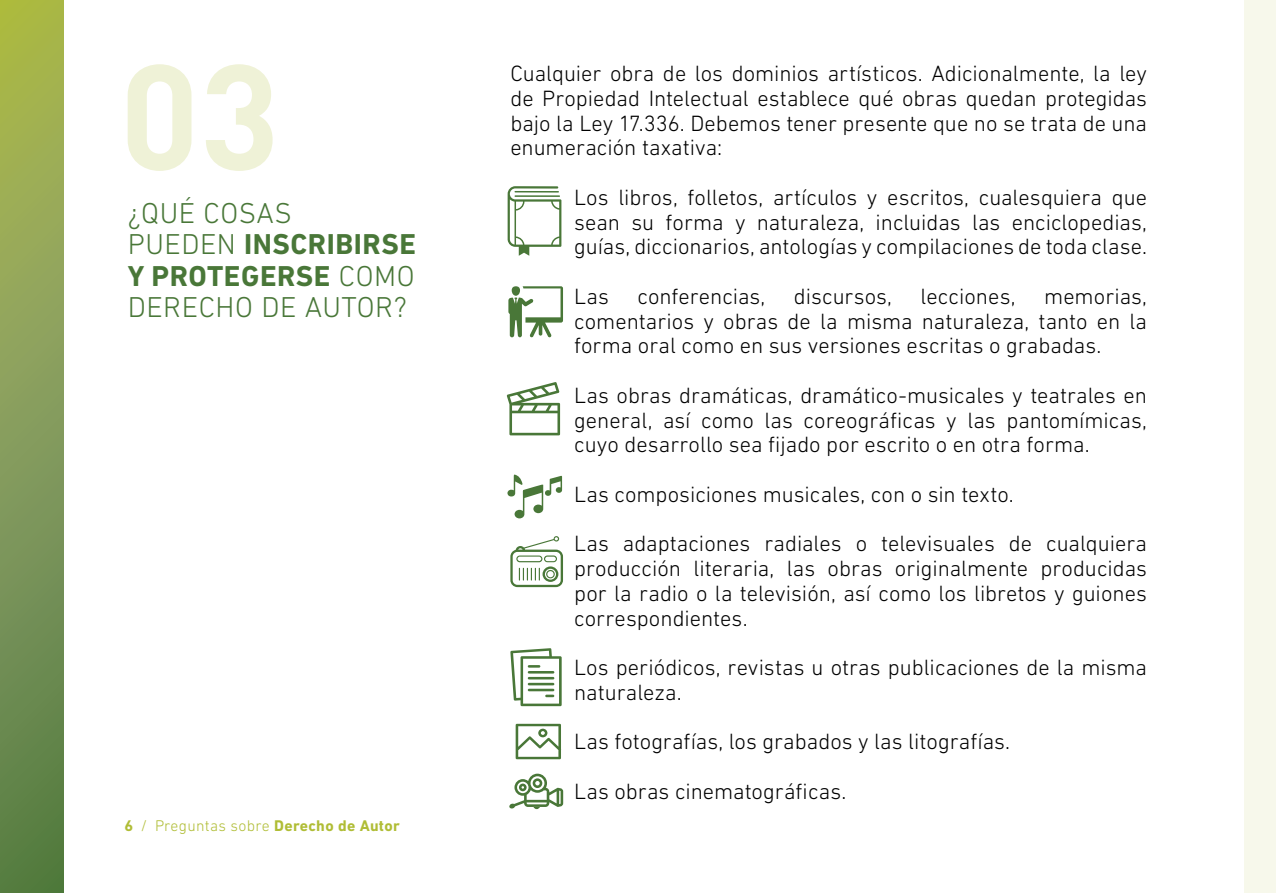
<style>
.page{position:relative;width:1276px;height:893px;background:#fff}
.page>*{position:absolute;margin:0;border:0;box-sizing:border-box;transform-origin:0 0}
.t1{font:300 29.25px/31.5px "DIN Next LT Pro";letter-spacing:.02em;color:#497738}
.t2{font:300 22.5px/24.8px "DIN Next LT Pro";color:#000;text-align:justify}
.t3{font:700 15.75px "DIN Next LT Pro";color:#b0bd36}
.s1{font-weight:700}
.s2{font-weight:300}
</style>
<div class="page">
<svg style="left:0;top:0;width:64px;height:893px"></svg>
<div style="left:1244px;top:0;width:32px;height:893px;background:#f7f8eb"></div>
<svg style="left:128px;top:64px;width:145px;height:107px"></svg>
<svg style="left:507px;top:186px;width:54px;height:70px"></svg>
<hr style="left:514px;top:191px;width:45px;height:2px;background:#497738">
<hr style="left:514px;top:195px;width:46px;height:2px;background:#497738">
<svg style="left:508px;top:286px;width:55px;height:52px"></svg>
<svg style="left:507px;top:382px;width:53px;height:53px"></svg>
<svg style="left:507px;top:475px;width:55px;height:43px"></svg>
<svg style="left:510px;top:536px;width:53px;height:51px"></svg>
<svg style="left:510px;top:648px;width:52px;height:58px"></svg>
<svg style="left:515px;top:724px;width:46px;height:35px"></svg>
<svg style="left:509px;top:774px;width:54px;height:35px"></svg>
<h1 class="t1" style="left:128px;top:197px;width:290px">¿Qu é cosas<br>pu eden <span class="s1">INSCRIBIRSE<br>Y PROTEGERSE</span> como<br>Derecho de Autor?</h1>
<p class="t3" style="left:124px;top:816px;width:277px">6 <span class="s2">/ Preguntas sobre</span> DERECHO DE AUTOR</p>
<p class="t2" style="left:510px;top:61px;width:638px">Cualquier obra de los dominios artísticos. Adicionalmente, la ley de Propiedad I ntelectual establece qué obras quedan protegidas bajo la Ley 17.336. Debemos tener presente que no se trata de una enumeración taxativa:</p>
<p class="t2" style="left:574px;top:185px;width:574px">Los libros, folletos, artículos y escritos, cualesquiera que sean su forma y naturaleza, incluidas las enciclopedias, guías, diccionarios, antologías y compilaciones de toda clase.</p>
<p class="t2" style="left:574px;top:284px;width:36px">Las</p>
<p class="t2" style="left:637px;top:284px;width:129px">conferencias,</p>
<p class="t2" style="left:794px;top:284px;width:100px">discursos,</p>
<p class="t2" style="left:920px;top:284px;width:96px">lecciones,</p>
<p class="t2" style="left:574px;top:284px;width:574px;text-indent:470px">memorias, comentarios y obras de la misma naturaleza, tanto en la forma oral como en sus versiones escritas o grabadas.</p>
<p class="t2" style="left:574px;top:383px;width:574px">Las obras dramáticas, dramático-musicales y teatrales en general, así como las coreográficas y las pantomímicas, cuyo desarrollo sea fijado por escrito o en otra forma.</p>
<p class="t2" style="left:574px;top:482px;width:441px">Las composiciones musicales, con o sin texto.</p>
<p class="t2" style="left:574px;top:531px;width:574px">Las adaptaciones radiales o televisuales de cualquiera producción literaria, las obras originalmente producidas por la radio o la televisión, así como los libretos y guiones correspondientes.</p>
<p class="t2" style="left:574px;top:655px;width:574px">Los periódicos, revistas u otras publicaciones de la misma naturaleza.</p>
<p class="t2" style="left:574px;top:729px;width:437px">Las fotografías, los grabados y las litografías.</p>
<p class="t2" style="left:574px;top:779px;width:274px">Las obras cinematográficas.</p>
</div>
